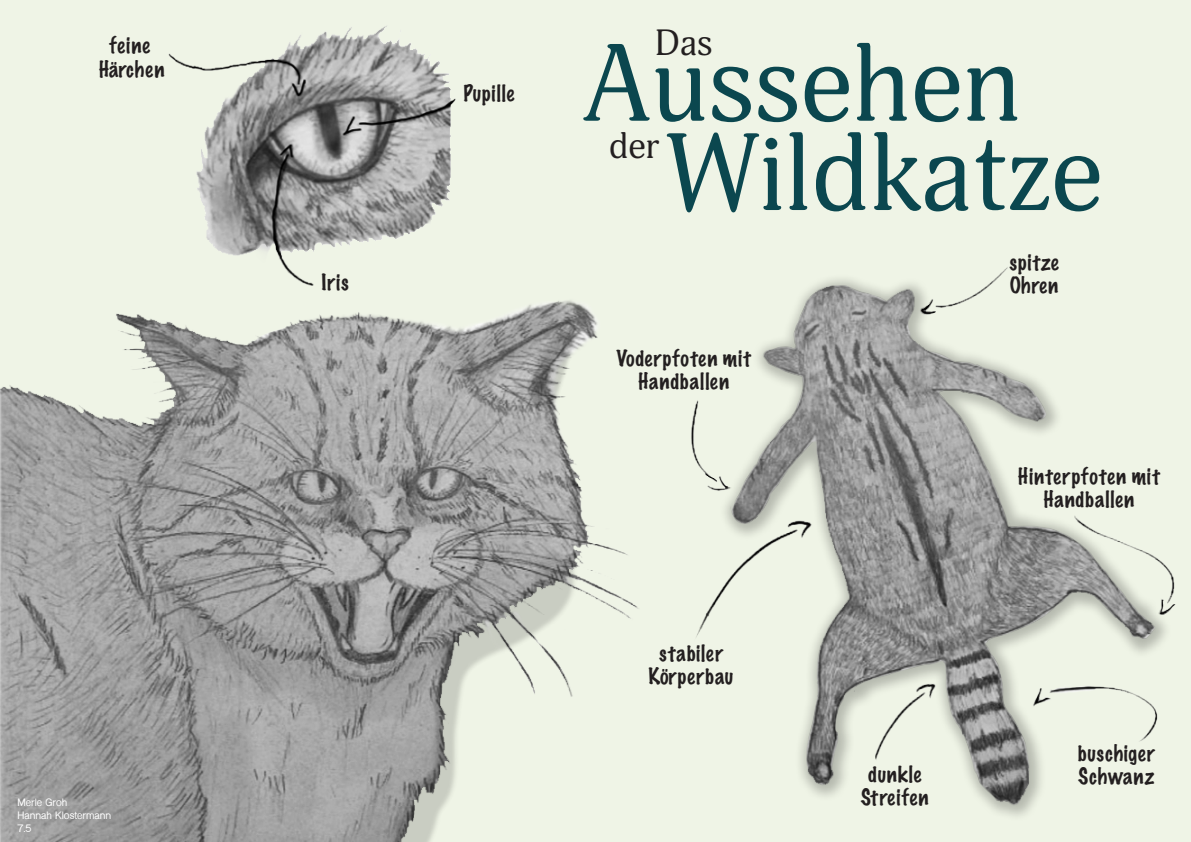
<style>
.page{position:relative;width:1191px;height:842px;background:#eff4e6}
.page>*{position:absolute;margin:0;border:0;box-sizing:border-box;transform-origin:0 0}
.t1{font:107.6px "Adonis";color:#0b474f}
.t2{font:35.9px "Adonis";color:#231f20}
.t3{font:100 20.5px/23.1px "Marker Felt";letter-spacing:.04em;color:#231f20;text-align:center}
.t4{font:100 20.5px "Marker Felt";letter-spacing:.015em;color:#231f20}
.t5{font:700 10px "Shree Dev 0714";color:#fff}
</style>
<div class="page">
<img style="left:0;top:26px;width:1176px;height:816px">
<img style="left:859px;top:662px;width:143px;height:109px">
<p class="t3" style="left:109px;top:34px;width:42px">feine</p>
<p class="t4" style="left:99px;top:53px;width:67px">Härchen</p>
<p class="t5" style="left:17px;top:797px;width:51px">Merle Groh</p>
<p class="t5" style="left:17px;top:810px;width:95px">Hannah Klostermann</p>
<p class="t5" style="left:17px;top:823px;width:16px">7.5</p>
<p class="t3" style="left:321px;top:270px;width:29px">Iris</p>
<p class="t3" style="left:463px;top:81px;width:52px">Pupille</p>
<p class="t2" style="left:655px;top:22px;width:59px">Das</p>
<p class="t1" style="left:582px;top:21px;width:441px">Aussehen</p>
<p class="t1" style="left:665px;top:110px;width:439px">Wildkatze</p>
<p class="t2" style="left:609px;top:125px;width:52px">der</p>
<p class="t3" style="left:616px;top:346px;width:136px">Voderpfoten mit</p>
<p class="t3" style="left:638px;top:369px;width:92px">Handballen</p>
<p class="t3" style="left:659px;top:642px;width:65px">stabiler</p>
<p class="t3" style="left:648px;top:665px;width:86px">Körperbau</p>
<p class="t3" style="left:1009px;top:250px;width:51px">spitze</p>
<p class="t3" style="left:1009px;top:273px;width:50px">Ohren</p>
<p class="t3" style="left:1018px;top:464px;width:143px">Hinterpfoten mit<br>Handballen</p>
<p class="t3" style="left:868px;top:762px;width:54px">dunkle</p>
<p class="t3" style="left:861px;top:785px;width:69px">Streifen</p>
<p class="t3" style="left:1078px;top:742px;width:78px">buschiger</p>
<p class="t3" style="left:1078px;top:765px;width:78px">Schwanz</p>
</div>
